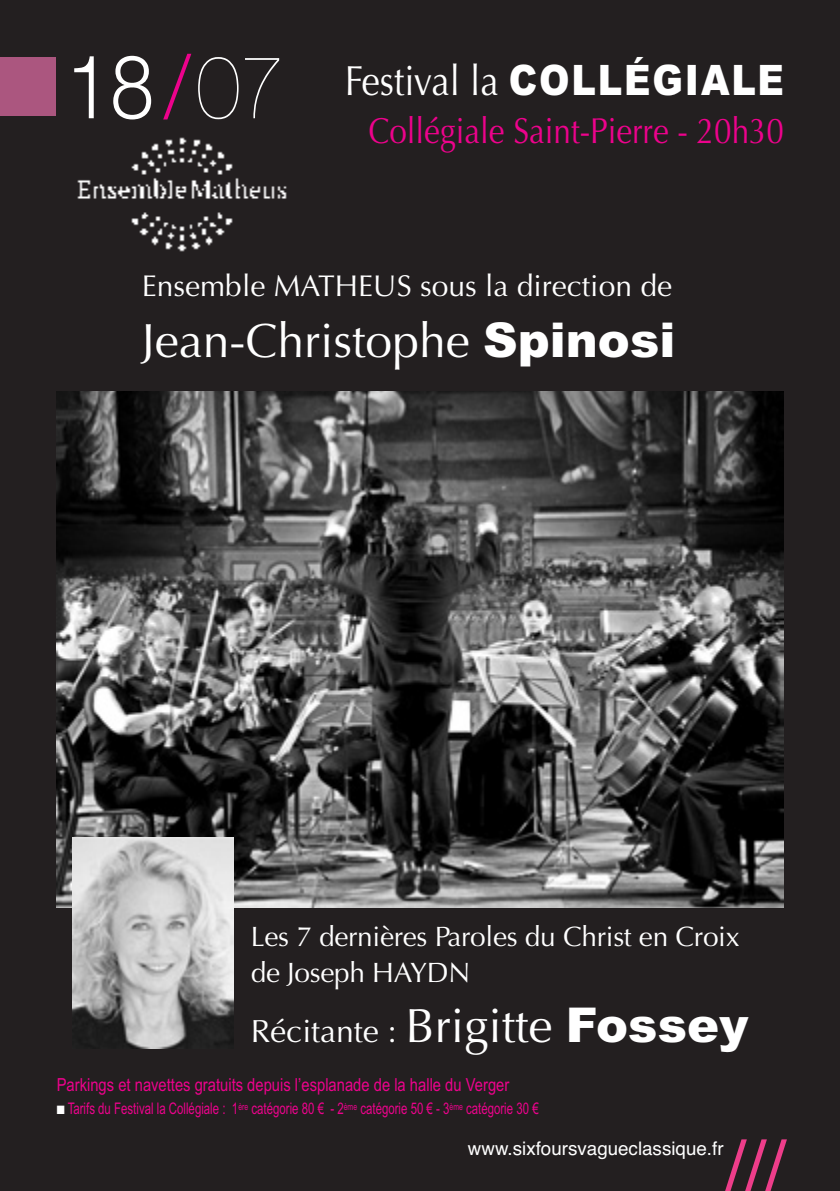
<style>
.page{position:relative;width:840px;height:1191px;background:#fff}
.page>*{position:absolute;margin:0;border:0;box-sizing:border-box;transform-origin:0 0}
.t1{font:300 88.4px "Helvetica Neue";color:#fff;scale:.89 1}
.t2{font:72px "Helvetica";color:#ee3d8a}
.t3{font:48px "Optima";color:#fff}
.t4{font:42px "Optima";color:#fff;scale:.87 1}
.t5{font:36px "Optima";color:#ed028c;scale:.87 1}
.t6{font:32px "Optima";color:#fff}
.t7{font:30px "Optima";color:#fff}
.t8{font:28px/36px "Optima";letter-spacing:-.01em;color:#fff}
.t9{font:18.8px "Helvetica";color:#fff}
.t10{font:18px "Arial Narrow";color:#ed028c}
.t11{font:16px "Arial Narrow";color:#ed028c;scale:.87 1}
.s1{color:#ed028c}
.s2{font-weight:200}
.s3{font-family:"Arial";font-weight:900}
.s4{font-size:48px}
.s5{font-family:"Arial";font-weight:900;font-size:48px}
.s6{color:#fff}
</style>
<div class="page">
<div style="left:0;top:0;width:839px;height:1191px;background:#231f20"></div>
<div style="left:0;top:57px;width:55px;height:58px;background:#ab567f"></div>
<img style="left:77px;top:137px;width:210px;height:115px">
<img style="left:56px;top:391px;width:726px;height:517px">
<img style="left:73px;top:837px;width:160px;height:211px">
<h1 class="t1" style="left:67px;top:15px;width:245px">18<span class="s1">/</span><span class="s2">07</span></h1>
<h3 class="t4" style="left:345px;top:57px;width:506px">Festival la <span class="s3">COLLÉGIALE</span></h3>
<h3 class="t5" style="left:368px;top:110px;width:479px">Collégiale Saint-Pierre - 20h30</h3>
<h3 class="t7" style="left:142px;top:268px;width:531px">Ensemble MATHEuS sous la direction de</h3>
<h3 class="t3" style="left:142px;top:313px;width:534px">Jean-Christophe <span class="s3">Spinosi</span></h3>
<h3 class="t8" style="left:250px;top:919px;width:490px">Les 7 dernières Paroles du Christ en Croix de Joseph HAyDN</h3>
<h3 class="t6" style="left:250px;top:1013px;width:499px">Récitante : <span class="s4">Brigitte</span> <span class="s5">Fossey</span></h3>
<p class="t10" style="left:57px;top:1074px;width:454px">Parkings et navettes gratuits depuis l’esplanade de la halle du Verger</p>
<p class="t11" style="left:57px;top:1099px;width:555px"><span class="s6">■</span> Tarifs du Festival la Collégiale : 1<sup>ère</sup> catégorie 80 € - 2<sup>ème</sup> catégorie 50 € - 3<sup>ème</sup> catégorie 30 €</p>
<p class="t9" style="left:467px;top:1137px;width:257px">www.sixfoursvagueclassique.fr</p>
<h2 class="t2" style="left:724px;top:1124px;width:62px">///</h2>
</div>
